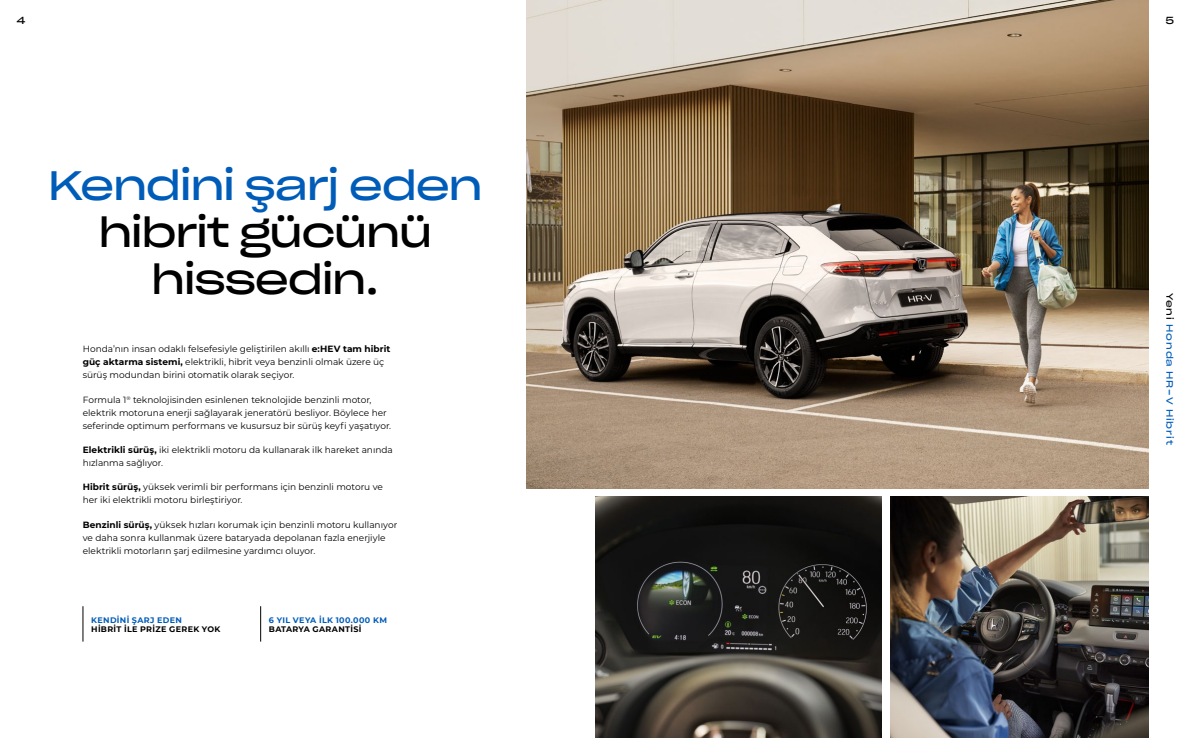
<style>
.page{position:relative;width:1191px;height:738px;background:#fff}
.page>*{position:absolute;margin:0;border:0;box-sizing:border-box;transform-origin:0 0}
.t1{font:40px/46.8px "Sharp Grotesk Book 25";letter-spacing:-.035em;color:#000;text-align:center}
.t2{font:40px "Sharp Grotesk Book 25";letter-spacing:-.035em;color:#005cb9}
.t3{font:10px "Sharp Grotesk Book 25";color:#000}
.t4{font:9px/13px "Montserrat";color:#000}
.t5{font:9px "Sharp Grotesk Book 25";letter-spacing:.1em;color:#005cb9}
.t6{font:700 8px "Montserrat";letter-spacing:.04em;color:#000}
.t7{font:700 8px "Montserrat";letter-spacing:.045em;color:#005cb9}
.s1{font-weight:700}
.s2{color:#000}
</style>
<div class="page">
<img style="left:890px;top:496px;width:258px;height:241px">
<img style="left:595px;top:496px;width:287px;height:241px">
<img style="left:527px;top:0;width:621px;height:488px">
<hr style="left:83px;top:605px;width:1px;height:36px;background:#000">
<hr style="left:260px;top:605px;width:1px;height:36px;background:#000">
<p class="t3" style="left:17px;top:12px;width:10px">4</p>
<p class="t3" style="left:1165px;top:12px;width:10px">5</p>
<h1 class="t2" style="left:48px;top:151px;width:436px">Kendini şarj eden</h1>
<h1 class="t1" style="left:98px;top:205px;width:335px">hibrit gücünü hissedin.</h1>
<p class="t4" style="left:83px;top:342px;width:309px">Honda’nın insan odaklı felsefesiyle geliştirilen akıllı <span class="s1">e:HEV tam hibrit güç aktarma sistemi,</span> elektrikli, hibrit veya benzinli olmak üzere üç sürüş modundan birini otomatik olarak seçiyor.</p>
<p class="t4" style="left:83px;top:392px;width:310px">Formula 1<sup>®</sup> teknolojisinden esinlenen teknolojide benzinli motor, elektrik motoruna enerji sağlayarak jeneratörü besliyor. Böylece her seferinde optimum performans ve kusursuz bir sürüş keyfi yaşatıyor.</p>
<p class="t4" style="left:83px;top:442px;width:312px"><span class="s1">Elektrikli sürüş,</span> iki elektrikli motoru da kullanarak ilk hareket anında hızlanma sağlıyor.</p>
<p class="t4" style="left:83px;top:480px;width:302px"><span class="s1">Hibrit sürüş,</span> yüksek verimli bir performans için benzinli motoru ve her iki elektrikli motoru birleştiriyor.</p>
<p class="t4" style="left:83px;top:517px;width:316px"><span class="s1">Benzinli sürüş,</span> yüksek hızları korumak için benzinli motoru kullanıyor ve daha sonra kullanmak üzere bataryada depolanan fazla enerjiyle elektrikli motorların şarj edilmesine yardımcı oluyor.</p>
<p class="t7" style="left:91px;top:614px;width:92px">KENDİNİ ŞARJ EDEN</p>
<p class="t6" style="left:91px;top:623px;width:131px">HİBRİT İLE PRİZE GEREK YOK</p>
<p class="t7" style="left:269px;top:614px;width:120px">6 YIL VEYA İLK 100.000 KM</p>
<p class="t6" style="left:269px;top:623px;width:94px">BATARYA GARANTİSİ</p>
<p class="t5" style="left:1177px;top:292px;width:154px;rotate:90deg"><span class="s2">Yeni</span> Honda HR-V Hibrit</p>
</div>
